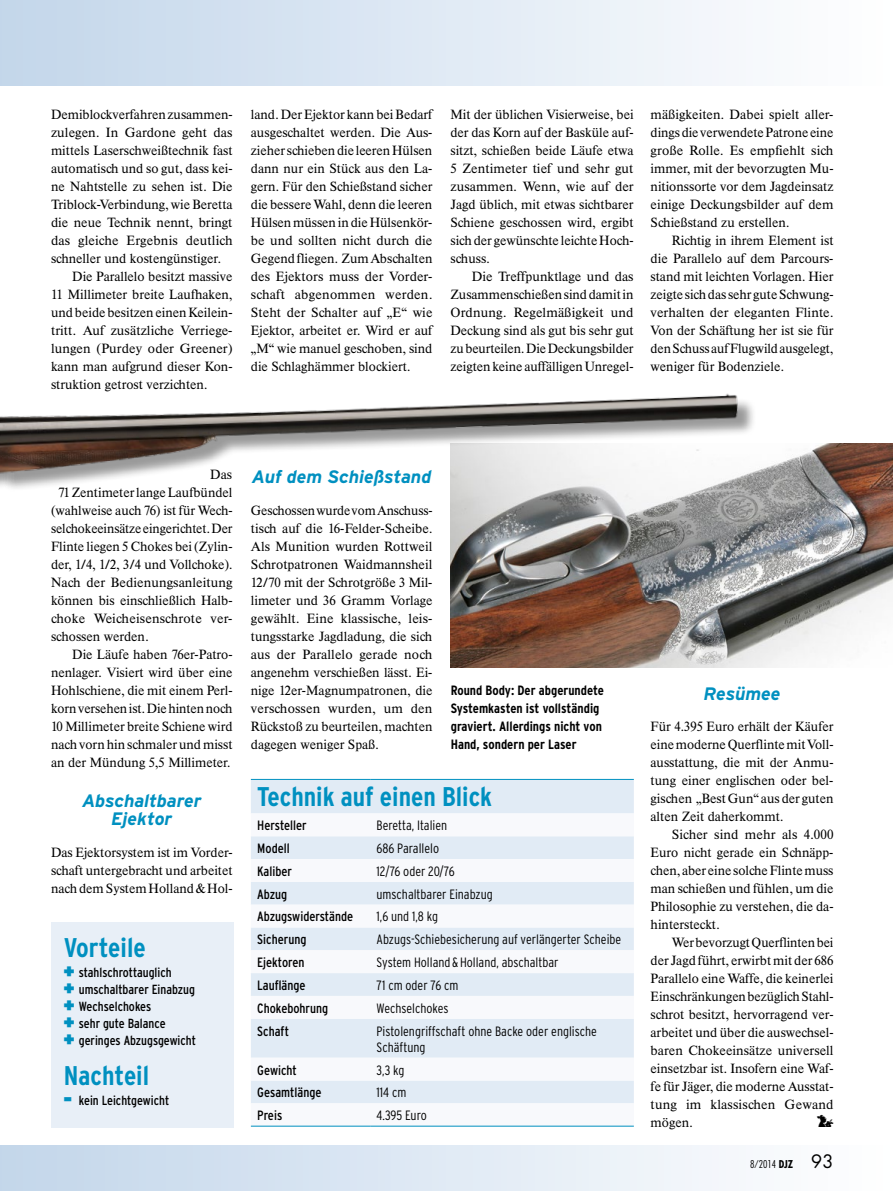
<style>
.page{position:relative;width:893px;height:1191px;background:#fff}
.page>*{position:absolute;margin:0;border:0;box-sizing:border-box;transform-origin:0 0}
.Ausrüstung_Kasten__T{font:700 condensed 27px "Parey Interstate";color:#0090c0}
.Ausrüstung__Zwischen{font:italic 700 18px/18px "Parey Interstate";letter-spacing:-.005em;color:#0090c0;text-align:center}
.t1{font:18px "DJZ Sonderzeichen";color:#000}
.t2{font:300 condensed 13.5px/16.2px "Parey Interstate";color:#000}
.t3{font:condensed 13.5px "Parey Interstate";color:#000}
.Ausrüstung__Bildunte{font:700 condensed 13.5px/18px "Parey Interstate";color:#000}
.Ausrüstung__Text_mit{font:500 13.2px/18px "Parey Times BQ";color:#000;text-align:justify}
.Ausrüstung__Text_ohn{font:500 13.2px/18px "Parey Times BQ";color:#000;text-align:justify}
.Ausrüstung_Kasten__T-2{font:condensed 13.2px "Parey Interstate";color:#000}
.t4{font:10.5px "Parey Futura Std Con Lig";color:#000}
.s1{font-weight:900;font-stretch:normal;font-size:16.5px;color:#0090c0}
.s2{font-family:"Parey Futura";font-weight:700;font-stretch:condensed}
.s3{font-family:"Parey Futura";font-size:18px}
</style>
<div class="page">
<div style="left:0;top:0;width:889px;height:85px;background:linear-gradient(to right,#c2d6ea,#fff)"></div>
<div style="left:0;top:1145px;width:889px;height:46px;background:linear-gradient(to right,#c2d6ea,#fff)"></div>
<div style="left:51px;top:922px;width:183px;height:205px;background:#e8eff7"></div>
<div style="left:251px;top:780px;width:383px;height:33px;background:#e1ebf5"></div>
<svg style="left:251px;top:813px;width:383px;height:290px;fill:#e1ebf5"></svg>
<hr style="left:251px;top:779px;width:119px;height:1px;background:#0090c0">
<hr style="left:370px;top:779px;width:264px;height:1px;background:#0090c0">
<hr style="left:251px;top:1125px;width:119px;height:1px;background:#0090c0">
<hr style="left:370px;top:1125px;width:264px;height:1px;background:#0090c0">
<img style="left:451px;top:444px;width:442px;height:224px">
<img style="left:0;top:393px;width:784px;height:104px">
<p class="Ausrüstung__Text_mit" style="left:51px;top:106px;width:183px">Demiblockverfahren zusammen&shy;zulegen. In Gardone geht das mittels Laserschweißtechnik fast automatisch und so gut, dass kei&shy;ne Nahtstelle zu sehen ist. Die Triblock-Verbindung, wie Beretta die neue Technik nennt, bringt das gleiche Ergebnis deutlich schneller und kostengünstiger.</p>
<p class="Ausrüstung__Text_mit" style="left:51px;top:268px;width:183px;text-indent:21px">Die Parallelo besitzt massive 11 Millimeter breite Laufhaken, und beide besitzen einen Keilein&shy;tritt. Auf zusätzliche Verriege&shy;lungen (Purdey oder Greener) kann man aufgrund dieser Kon&shy;struktion getrost verzichten.</p>
<p class="Ausrüstung__Text_ohn" style="left:251px;top:106px;width:183px">land. Der Ejektor kann bei Bedarf ausgeschaltet werden. Die Aus&shy;zieher schieben die leeren Hülsen dann nur ein Stück aus den La&shy;gern. Für den Schießstand sicher die bessere Wahl, denn die leeren Hülsen müssen in die Hülsenkör&shy;be und sollten nicht durch die Gegend fliegen. Zum Abschalten des Ejektors muss der Vorder&shy;schaft abgenommen werden.<br>Steht der Schalter auf „E“ wie Ejektor, arbeitet er. Wird er auf „M“ wie manuel geschoben, sind die Schlaghämmer blockiert.</p>
<p class="Ausrüstung__Text_ohn" style="left:450px;top:106px;width:185px">Mit der üblichen Visierweise, bei der das Korn auf der Basküle auf&shy;sitzt, schießen beide Läufe etwa 5 Zentimeter tief und sehr gut zusammen. Wenn, wie auf der Jagd üblich, mit etwas sichtbarer Schiene geschossen wird, ergibt sich der gewünschte leichte Hoch&shy;schuss.</p>
<p class="Ausrüstung__Text_mit" style="left:450px;top:268px;width:185px;text-indent:21px">Die Treffpunktlage und das Zusammenschießen sind damit in Ordnung. Regelmäßigkeit und Deckung sind als gut bis sehr gut zu beurteilen. Die Deckungsbilder zeigten keine auffälligen Unregel-</p>
<p class="Ausrüstung__Text_mit" style="left:651px;top:106px;width:184px">mäßigkeiten. Dabei spielt aller&shy;dings die verwendete Patrone eine große Rolle. Es empfiehlt sich immer, mit der bevorzugten Mu&shy;nitionssorte vor dem Jagdeinsatz einige Deckungsbilder auf dem Schießstand zu erstellen.</p>
<p class="Ausrüstung__Text_mit" style="left:651px;top:232px;width:184px;text-indent:21px">Richtig in ihrem Element ist die Parallelo auf dem Parcours&shy;stand mit leichten Vorlagen. Hier zeigte sich das sehr gute Schwung&shy;verhalten der eleganten Flinte.<br>Von der Schäftung her ist sie für den Schuss auf Flugwild ausgelegt, weniger für Bodenziele.</p>
<p class="Ausrüstung__Text_mit" style="left:210px;top:466px;width:23px">Das</p>
<p class="Ausrüstung__Text_mit" style="left:59px;top:484px;width:176px">71 Zentimeter lange Laufbündel</p>
<p class="Ausrüstung__Text_mit" style="left:51px;top:502px;width:183px">(wahlweise auch 76) ist für Wech-</p>
<p class="Ausrüstung__Text_mit" style="left:51px;top:520px;width:183px">selchokeeinsätze eingerichtet. Der</p>
<p class="Ausrüstung__Text_mit" style="left:51px;top:538px;width:183px">Flinte liegen 5 Chokes bei (Zylin-</p>
<p class="Ausrüstung__Text_mit" style="left:51px;top:556px;width:183px">der, 1/4, 1/2, 3/4 und Vollchoke).</p>
<p class="Ausrüstung__Text_mit" style="left:51px;top:574px;width:183px">Nach der Bedienungsanleitung</p>
<p class="Ausrüstung__Text_mit" style="left:51px;top:592px;width:183px">können bis einschließlich Halb-</p>
<p class="Ausrüstung__Text_mit" style="left:51px;top:610px;width:183px">choke Weicheisenschrote ver-</p>
<p class="Ausrüstung__Text_mit" style="left:51px;top:628px;width:99px">schossen werden.</p>
<p class="Ausrüstung__Text_mit" style="left:51px;top:646px;width:183px;text-indent:21px">Die Läufe haben 76er-Patro&shy;nenlager. Visiert wird über eine Hohlschiene, die mit einem Perl&shy;korn versehen ist. Die hinten noch 10 Millimeter breite Schiene wird nach vorn hin schmaler und misst an der Mündung 5,5 Millimeter.</p>
<p class="Ausrüstung__Zwischen" style="left:82px;top:792px;width:121px">Abschaltbarer<br>Ejektor</p>
<p class="Ausrüstung__Text_ohn" style="left:51px;top:844px;width:183px">Das Ejektorsystem ist im Vorder&shy;schaft untergebracht und arbeitet nach dem System Holland&amp;Hol-</p>
<p class="Ausrüstung_Kasten__T" style="left:64px;top:932px;width:83px">Vorteile</p>
<p class="Ausrüstung_Kasten__T-2" style="left:64px;top:964px;width:109px"><span class="s1">+</span> stahlschrottauglich</p>
<p class="Ausrüstung_Kasten__T-2" style="left:64px;top:981px;width:133px"><span class="s1">+</span> umschaltbarer Einabzug</p>
<p class="Ausrüstung_Kasten__T-2" style="left:64px;top:998px;width:89px"><span class="s1">+</span> Wechselchokes</p>
<p class="Ausrüstung_Kasten__T-2" style="left:64px;top:1015px;width:103px"><span class="s1">+</span> sehr gute Balance</p>
<p class="Ausrüstung_Kasten__T-2" style="left:64px;top:1032px;width:134px"><span class="s1">+</span> geringes Abzugsgewicht</p>
<p class="Ausrüstung_Kasten__T" style="left:64px;top:1060px;width:87px">Nachteil</p>
<p class="Ausrüstung_Kasten__T-2" style="left:64px;top:1093px;width:107px"><span class="s1">-</span> kein Leichtgewicht</p>
<p class="Ausrüstung__Zwischen" style="left:252px;top:468px;width:181px">Auf dem Schießstand</p>
<p class="Ausrüstung__Text_ohn" style="left:251px;top:502px;width:183px">Geschossen wurde vom Anschuss&shy;tisch auf die 16-Felder-Scheibe.<br>Als Munition wurden Rottweil Schrotpatronen Waidmannsheil 12/70 mit der Schrotgröße 3 Mil&shy;limeter und 36 Gramm Vorlage gewählt. Eine klassische, leis&shy;tungsstarke Jagdladung, die sich aus der Parallelo gerade noch angenehm verschießen lässt. Ei&shy;nige 12er-Magnumpatronen, die verschossen wurden, um den Rückstoß zu beurteilen, machten dagegen weniger Spaß.</p>
<p class="Ausrüstung__Bildunte" style="left:451px;top:681px;width:155px">Round Body: Der abgerundete<br>Systemkasten ist vollständig graviert. Allerdings nicht von<br>Hand, sondern per Laser</p>
<p class="Ausrüstung_Kasten__T" style="left:257px;top:781px;width:236px">Technik auf einen Blick</p>
<p class="t3" style="left:257px;top:818px;width:51px">Hersteller</p>
<p class="t2" style="left:377px;top:817px;width:72px">Beretta, Italien</p>
<p class="t3" style="left:257px;top:840px;width:34px">Modell</p>
<p class="t2" style="left:377px;top:840px;width:64px">686 Parallelo</p>
<p class="t3" style="left:257px;top:863px;width:36px">Kaliber</p>
<p class="t2" style="left:377px;top:863px;width:80px">12/76 oder 20/76</p>
<p class="t3" style="left:257px;top:886px;width:31px">Abzug</p>
<p class="t2" style="left:377px;top:885px;width:118px">umschaltbarer Einabzug</p>
<p class="t3" style="left:257px;top:909px;width:98px">Abzugswiderstände</p>
<p class="t2" style="left:377px;top:908px;width:63px">1,6 und 1,8 kg</p>
<p class="t3" style="left:257px;top:932px;width:51px">Sicherung</p>
<p class="t2" style="left:377px;top:931px;width:246px">Abzugs-Schiebesicherung auf verlängerter Scheibe</p>
<p class="t3" style="left:257px;top:954px;width:49px">Ejektoren</p>
<p class="t2" style="left:377px;top:954px;width:183px">System Holland &amp;Holland, abschaltbar</p>
<p class="t3" style="left:257px;top:977px;width:50px">Lauflänge</p>
<p class="t2" style="left:377px;top:977px;width:83px">71 cm oder 76 cm</p>
<p class="t3" style="left:257px;top:1000px;width:72px">Chokebohrung</p>
<p class="t2" style="left:377px;top:999px;width:74px">Wechselchokes</p>
<p class="t3" style="left:257px;top:1023px;width:33px">Schaft</p>
<p class="t2" style="left:377px;top:1022px;width:222px">Pistolengriffschaft ohne Backe oder englische<br>Schäftung</p>
<p class="t3" style="left:257px;top:1062px;width:41px">Gewicht</p>
<p class="t2" style="left:377px;top:1061px;width:29px">3,3 kg</p>
<p class="t3" style="left:257px;top:1085px;width:66px">Gesamtlänge</p>
<p class="t2" style="left:377px;top:1084px;width:31px">114 cm</p>
<p class="t3" style="left:257px;top:1107px;width:27px">Preis</p>
<p class="t2" style="left:377px;top:1107px;width:52px">4.395 Euro</p>
<p class="Ausrüstung__Zwischen" style="left:703px;top:685px;width:78px">Resümee</p>
<p class="Ausrüstung__Text_ohn" style="left:651px;top:718px;width:184px">Für 4.395 Euro erhält der Käufer eine moderne Querflinte mit Voll&shy;ausstattung, die mit der Anmu&shy;tung einer englischen oder bel&shy;gischen „Best Gun“ aus der guten alten Zeit daherkommt.</p>
<p class="Ausrüstung__Text_mit" style="left:651px;top:826px;width:184px;text-indent:21px">Sicher sind mehr als 4.000<br>Euro nicht gerade ein Schnäpp&shy;chen, aber eine solche Flinte muss man schießen und fühlen, um die Philosophie zu verstehen, die da&shy;hintersteckt.</p>
<p class="Ausrüstung__Text_mit" style="left:651px;top:934px;width:184px;text-indent:21px">Wer bevorzugt Querflinten bei der Jagd führt, erwirbt mit der 686<br>Parallelo eine Waffe, die keinerlei Einschränkungen bezüglich Stahl&shy;schrot besitzt, hervorragend ver&shy;arbeitet und über die auswechsel&shy;baren Chokeeinsätze universell einsetzbar ist. Insofern eine Waf&shy;fe für Jäger, die moderne Ausstat&shy;tung im klassischen Gewand mögen.</p>
<p class="t1" style="left:817px;top:1111px;width:18px">j</p>
<p class="t4" style="left:750px;top:1157px;width:85px">8/2014 <span class="s2">DJZ</span> <span class="s3">93</span></p>
</div>
